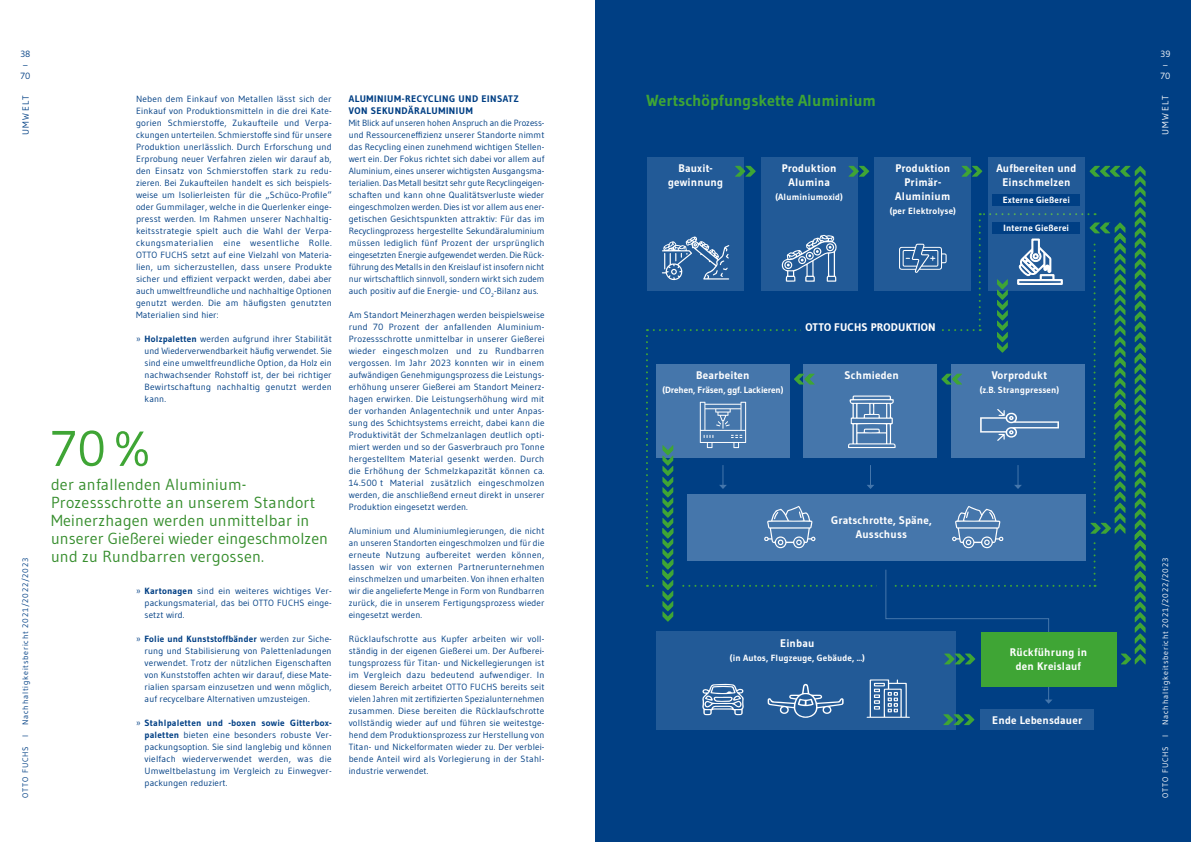
<style>
.page{position:relative;width:1191px;height:842px;background:#fff}
.page>*{position:absolute;margin:0;border:0;box-sizing:border-box;transform-origin:0 0}
.t1{font:50px "Gudea";color:#3fa535}
.t2{font:16px/18px "Gudea";letter-spacing:.015em;color:#378e2e}
.t3{font:700 16px "Gudea";color:#3fa535}
.t4{font:700 11px/14px "Gudea";letter-spacing:.015em;color:#fff;text-align:center}
.t5{font:700 9.5px/12px "Gudea";letter-spacing:.055em;color:#003f84}
.t6{font:9px/12px "Gudea";letter-spacing:.015em;color:#003f84;text-align:justify}
.t7{font:700 9px "Gudea";letter-spacing:.015em;color:#fff}
.t8{font:700 9px "Gudea";letter-spacing:-.01em;color:#fff}
.t9{font:9px/10.8px "Gudea";color:#fff}
.t10{font:8px "Gudea";letter-spacing:.1em;color:#003f84}
.t11{font:8px "Gudea";letter-spacing:.1em;color:#fff}
.s1{font-weight:700}
</style>
<div class="page">
<div style="left:595px;top:0;width:596px;height:842px;background:#003f84"></div>
<div style="left:656px;top:632px;width:300px;height:98px;background:#225a97"></div>
<div style="left:647px;top:157px;width:97px;height:134px;background:#225a97"></div>
<div style="left:761px;top:157px;width:96px;height:134px;background:#225a97"></div>
<div style="left:874px;top:157px;width:97px;height:134px;background:#225a97"></div>
<div style="left:980px;top:709px;width:113px;height:21px;background:#225a97"></div>
<div style="left:988px;top:157px;width:96px;height:134px;background:#225a97"></div>
<svg style="left:646px;top:166px;width:499px;height:559px"></svg>
<div style="left:980px;top:632px;width:136px;height:54px;background:#3fa535"></div>
<p class="t6" style="left:21px;top:49px;width:11px;line-height:10.8px;text-align:left">38 –<br>70</p>
<p class="t9" style="left:1160px;top:49px;width:11px">39 –<br>70</p>
<h2 class="t3" style="left:646px;top:91px;width:231px">Wertschöpfungskette Aluminium</h2>
<p class="t5" style="left:349px;top:92px;width:171px">ALUMINIUM-RECYCLING UND EINSATZ<br>VON SEKUNDÄRALUMINIUM</p>
<p class="t6" style="left:349px;top:116px;width:197px">Mit Blick auf unseren hohen Anspruch an die Prozess&shy;und Ressourceneffizienz unserer Standorte nimmt das Recycling einen zunehmend wichtigen Stellen&shy;wert ein. Der Fokus richtet sich dabei vor allem auf Aluminium, eines unserer wichtigsten Ausgangsma&shy;terialien. Das Metall besitzt sehr gute Recyclingeigen&shy;schaften und kann ohne Qualitätsverluste wieder eingeschmolzen werden. Dies ist vor allem aus ener&shy;getischen Gesichtspunkten attraktiv: Für das im Recyclingprozess hergestellte Sekundäraluminium müssen lediglich fünf Prozent der ursprünglich eingesetzten Energie aufgewendet werden. Die Rück&shy;führung des Metalls in den Kreislauf ist insofern nicht nur wirtschaftlich sinnvoll, sondern wirkt sich zudem auch positiv auf die Energie- und CO<sub>2</sub>-Bilanz aus.</p>
<p class="t6" style="left:349px;top:308px;width:197px">Am Standort Meinerzhagen werden beispielsweise rund 70 Prozent der anfallenden Aluminium-Prozessschrotte unmittelbar in unserer Gießerei wieder eingeschmolzen und zu Rundbarren vergossen. Im Jahr 2023 konnten wir in einem aufwändigen Genehmigungsprozess die Leistungs&shy;erhöhung unserer Gießerei am Standort Meinerz&shy;hagen erwirken. Die Leistungserhöhung wird mit der vorhanden Anlagentechnik und unter Anpas&shy;sung des Schichtsystems erreicht, dabei kann die Produktivität der Schmelzanlagen deutlich opti&shy;miert werden und so der Gasverbrauch pro Tonne hergestelltem Material gesenkt werden. Durch die Erhöhung der Schmelzkapazität können ca.<br>14.500 t Material zusätzlich eingeschmolzen werden, die anschließend erneut direkt in unserer Produktion eingesetzt werden.</p>
<p class="t6" style="left:349px;top:524px;width:197px">Aluminium und Aluminiumlegierungen, die nicht an unseren Standorten eingeschmolzen und für die erneute Nutzung aufbereitet werden können, lassen wir von externen Partnerunternehmen einschmelzen und umarbeiten. Von ihnen erhalten wir die angelieferte Menge in Form von Rundbarren zurück, die in unserem Fertigungsprozess wieder eingesetzt werden.</p>
<p class="t6" style="left:349px;top:632px;width:197px">Rücklaufschrotte aus Kupfer arbeiten wir voll&shy;ständig in der eigenen Gießerei um. Der Aufberei&shy;tungsprozess für Titan- und Nickellegierungen ist im Vergleich dazu bedeutend aufwendiger. In diesem Bereich arbeitet OTTO FUCHS bereits seit vielen Jahren mit zertifizierten Spezialunternehmen zusammen. Diese bereiten die Rücklaufschrotte vollständig wieder auf und führen sie weitestge&shy;hend dem Produktionsprozess zur Herstellung von Titan- und Nickelformaten wieder zu. Der verblei&shy;bende Anteil wird als Vorlegierung in der Stahl&shy;industrie verwendet.</p>
<p class="t6" style="left:19px;top:135px;width:41px;rotate:-90deg">Umwelt</p>
<p class="t9" style="left:1159px;top:135px;width:41px;rotate:-90deg">Umwelt</p>
<p class="t6" style="left:136px;top:92px;width:197px">Neben dem Einkauf von Metallen lässt sich der Einkauf von Produktionsmitteln in die drei Kate&shy;gorien Schmierstoffe, Zukaufteile und Verpa&shy;ckungen unterteilen. Schmierstoffe sind für unsere Produktion unerlässlich. Durch Erforschung und Erprobung neuer Verfahren zielen wir darauf ab, den Einsatz von Schmierstoffen stark zu redu&shy;zieren. Bei Zukaufteilen handelt es sich beispiels&shy;weise um Isolierleisten für die „Schüco-Profile“ oder Gummilager, welche in die Querlenker einge&shy;presst werden. Im Rahmen unserer Nachhaltig&shy;keitsstrategie spielt auch die Wahl der Verpa&shy;ckungsmaterialien eine wesentliche Rolle.<br>OTTO FUCHS setzt auf eine Vielzahl von Materia&shy;lien, um sicherzustellen, dass unsere Produkte sicher und effizient verpackt werden, dabei aber auch umweltfreundliche und nachhaltige Optionen genutzt werden. Die am häufigsten genutzten Materialien sind hier:</p>
<p class="t6" style="left:145px;top:332px;width:189px;text-indent:-9px">» <span class="s1">Holzpaletten</span> werden aufgrund ihrer Stabilität und Wiederverwendbarkeit häufig verwendet. Sie sind eine umweltfreundliche Option, da Holz ein nachwachsender Rohstoff ist, der bei richtiger Bewirtschaftung nachhaltig genutzt werden kann.</p>
<p class="t4" style="left:996px;top:161px;width:82px">Aufbereiten und<br>Einschmelzen</p>
<p class="t4" style="left:668px;top:161px;width:57px">Bauxit&shy;gewinnung</p>
<p class="t4" style="left:781px;top:161px;width:56px">Produktion<br>Alumina</p>
<p class="t7" style="left:775px;top:191px;width:69px">(Aluminiumoxid)</p>
<p class="t4" style="left:895px;top:161px;width:57px">Produktion<br>Primär-<br>Aluminium</p>
<p class="t7" style="left:889px;top:205px;width:68px">(per Elektrolyse)</p>
<p class="t7" style="left:1002px;top:194px;width:68px">Externe Gießerei</p>
<p class="t7" style="left:1003px;top:222px;width:67px">Interne Gießerei</p>
<p class="t4" style="left:805px;top:320px;width:132px">OTTO FUCHS PRODUKTION</p>
<p class="t4" style="left:844px;top:368px;width:56px">Schmieden</p>
<p class="t4" style="left:992px;top:368px;width:57px">Vorprodukt</p>
<p class="t7" style="left:979px;top:384px;width:81px">(z.B. Strangpressen)</p>
<p class="t4" style="left:696px;top:368px;width:55px">Bearbeiten</p>
<p class="t8" style="left:662px;top:384px;width:123px">(Drehen, Fräsen, ggf. Lackieren)</p>
<h1 class="t1" style="left:51px;top:417px;width:101px">70%</h1>
<h2 class="t2" style="left:51px;top:475px;width:278px">der anfallenden Aluminium-Prozessschrotte an unserem Standort Meinerzhagen werden unmittelbar in unserer Gießerei wieder eingeschmolzen und zu Rundbarren vergossen.</h2>
<p class="t4" style="left:831px;top:513px;width:102px">Gratschrotte, Späne,<br>Ausschuss</p>
<p class="t10" style="left:21px;top:798px;width:241px;rotate:-90deg">OTTO FUCHS I Nachhaltigkeitsbericht 2021/2022/2023</p>
<p class="t11" style="left:1160px;top:798px;width:241px;rotate:-90deg">OTTO FUCHS I Nachhaltigkeitsbericht 2021/2022/2023</p>
<p class="t6" style="left:145px;top:584px;width:189px;text-align:left;text-indent:-9px">» <span class="s1">Kartonagen</span> sind ein weiteres wichtiges Ver-- packungsmaterial, das bei OTTO FUCHS einge&shy;setzt wird.</p>
<p class="t6" style="left:145px;top:632px;width:189px;text-indent:-9px">» <span class="s1">Folie und Kunststoffbänder</span> werden zur Siche&shy;rung und Stabilisierung von Palettenladungen verwendet. Trotz der nützlichen Eigenschaften von Kunststoffen achten wir darauf, diese Mate&shy;rialien sparsam einzusetzen und wenn möglich, auf recycelbare Alternativen umzusteigen.</p>
<p class="t6" style="left:145px;top:716px;width:189px;text-align:left;text-indent:-9px">» <span class="s1">Stahlpaletten und -boxen sowie Gitterbox&shy;paletten</span> bieten eine besonders robuste Ver-- packungsoption. Sie sind langlebig und können vielfach wiederverwendet werden, was die Umweltbelastung im Vergleich zu Einwegver&shy;packungen reduziert.</p>
<p class="t4" style="left:780px;top:636px;width:36px">Einbau</p>
<p class="t7" style="left:730px;top:652px;width:136px">(in Autos, Flugzeuge, Gebäude, ...)</p>
<p class="t4" style="left:1009px;top:645px;width:79px">Rückführung in den Kreislauf</p>
<p class="t4" style="left:992px;top:713px;width:91px">Ende Lebensdauer</p>
</div>
